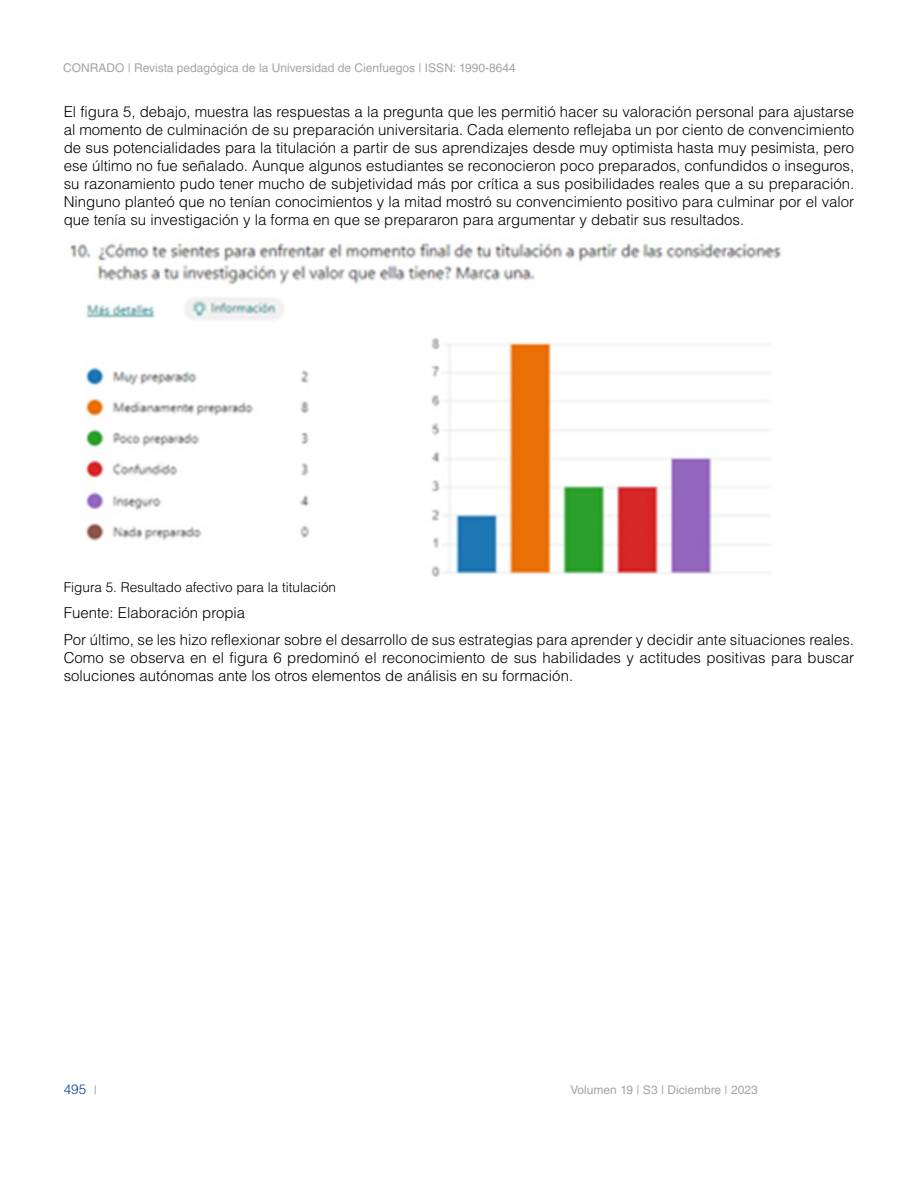
<style>
.page{position:relative;width:918px;height:1188px;background:#fff}
.page>*{position:absolute;margin:0;border:0;box-sizing:border-box;transform-origin:0 0}
.t1{font:300 15px/18px "Helvetica LT Std";color:#000}
.t2{font:300 13.5px "Helvetica LT Std";color:#000}
.t3{font:300 13.5px "Helvetica LT Std";color:#004494}
.t4{font:12px "Helvetica LT Std";color:#a3a4a6}
.s1{font-weight:400;font-size:12px;color:#a3a4a6}
</style>
<div class="page">
<img style="left:69px;top:243px;width:713px;height:334px">
<p class="t4" style="left:63px;top:61px;width:454px">CONRADO | Revista pedagógica de la Universidad de Cienfuegos | ISSN: 1990-8644</p>
<p class="t1" style="left:64px;top:103px;width:792px;text-align:justify">El figura 5, debajo, muestra las respuestas a la pregunta que les permitió hacer su valoración personal para ajustarse al momento de culminación de su preparación universitaria. Cada elemento reflejaba un por ciento de convencimiento de sus potencialidades para la titulación a partir de sus aprendizajes desde muy optimista hasta muy pesimista, pero ese último no fue señalado. Aunque algunos estudiantes se reconocieron poco preparados, confundidos o inseguros, su razonamiento pudo tener mucho de subjetividad más por crítica a sus posibilidades reales que a su preparación.<br>Ninguno planteó que no tenían conocimientos y la mitad mostró su convencimiento positivo para culminar por el valor que tenía su investigación y la forma en que se prepararon para argumentar y debatir sus resultados.</p>
<p class="t2" style="left:64px;top:579px;width:274px">Figura 5. Resultado afectivo para la titulación</p>
<p class="t1" style="left:64px;top:600px;width:792px;line-height:26.5px">Fuente: Elaboración propia<br>Por último, se les hizo reflexionar sobre el desarrollo de sus estrategias para aprender y decidir ante situaciones reales.</p>
<p class="t1" style="left:64px;top:649px;width:792px">Como se observa en el figura 6 predominó el reconocimiento de sus habilidades y actitudes positivas para buscar soluciones autónomas ante los otros elementos de análisis en su formación.</p>
<p class="t3" style="left:64px;top:1081px;width:35px">495 <span class="s1">|</span></p>
<p class="t4" style="left:571px;top:1083px;width:189px">Volumen 19 | S3 | Diciembre | 2023</p>
</div>
